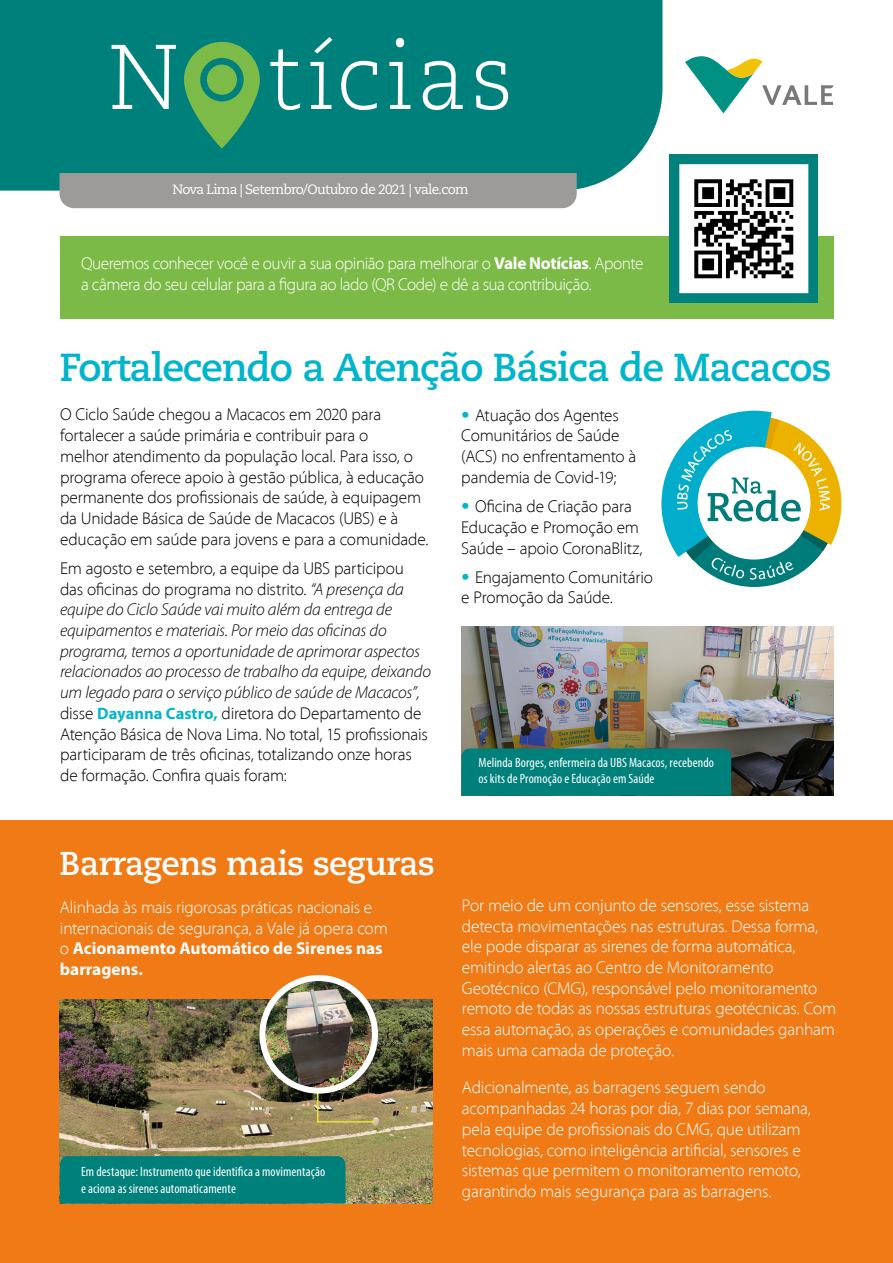
<style>
.page{position:relative;width:893px;height:1263px;background:#fff}
.page>*{position:absolute;margin:0;border:0;box-sizing:border-box;transform-origin:0 0}
.t1{font:300 91.5px "Caecilia LT Std";letter-spacing:.045em;color:#fff;scale:.96 1}
.t2{font:700 39px "Caecilia LT Std";letter-spacing:-.03em;color:#00b5cb}
.t3{font:700 33px "Caecilia LT Std";letter-spacing:-.02em;color:#fff}
.t4{font:300 17.25px/20.7px "Myriad Pro";letter-spacing:-.01em;color:#fff}
.t5{font:italic 300 17.25px/20.7px "Myriad Pro";letter-spacing:-.01em;color:#000}
.t6{font:300 17.25px/20.7px "Myriad Pro";letter-spacing:-.005em;color:#000}
.t7{font:300 17.25px/20.7px "Myriad Pro";letter-spacing:-.03em;color:#fff}
.t8{font:condensed 13.5px/16.2px "Myriad Pro";letter-spacing:.01em;color:#fff}
.t9{font:13.5px "Caecilia LT Std";letter-spacing:-.05em;color:#fff}
.s1{font-weight:700}
.s2{font-style:normal}
.s3{font-weight:700;font-style:normal;font-size:16.5px;color:#05b5cb}
.s4{font-family:"Caecilia Heavy Os F";font-weight:400;color:#05b5cb}
</style>
<div class="page">
<div style="left:0;top:0;width:662px;height:191px;background:#00807b"></div>
<svg style="left:685px;top:56px;width:148px;height:57px"></svg>
<div style="left:60px;top:173px;width:517px;height:35px;background:#9c9b99"></div>
<svg style="left:184px;top:42px;width:76px;height:107px;background:#43a05f"></svg>
<div style="left:207px;top:65px;width:30px;height:30px;background:#7cbb48;border-radius:50%"></div>
<div style="left:60px;top:236px;width:773px;height:83px;background:#7cba47"></div>
<div style="left:669px;top:154px;width:149px;height:149px;background:#00817c"></div>
<img style="left:679px;top:164px;width:129px;height:129px">
<div style="left:0;top:821px;width:893px;height:442px;background:#ef7a16"></div>
<img style="left:60px;top:999px;width:372px;height:204px">
<div style="left:60px;top:1156px;width:285px;height:47px;background:#00807b"></div>
<img style="left:262px;top:978px;width:113px;height:113px;border-radius:56px">
<div style="left:259px;top:975px;width:119px;height:119px;border:6px solid #fff;border-radius:50%"></div>
<img style="left:316px;top:1065px;width:58px;height:58px">
<img style="left:461px;top:627px;width:372px;height:169px">
<div style="left:461px;top:748px;width:270px;height:48px;background:#00807b"></div>
<svg style="left:661px;top:411px;width:180px;height:176px"></svg>
<h1 class="t1" style="left:109px;top:26px;width:423px">N tícias</h1>
<p class="t9" style="left:172px;top:182px;width:298px">Nova Lima | Setembro/Outubro de 2021 | vale.com</p>
<p class="t7" style="left:81px;top:254px;width:564px">Queremos conhecer você e ouvir a sua opinião para melhorar o <span class="s1">Vale Notícias</span>. Aponte a câmera do seu celular para a figura ao lado (QR Code) e dê a sua contribuição.</p>
<h2 class="t2" style="left:60px;top:344px;width:774px">Fortalecendo a Atenção Básica de Macacos</h2>
<p class="t6" style="left:60px;top:405px;width:370px">O Ciclo Saúde chegou a Macacos em 2020 para fortalecer a saúde primária e contribuir para o<br>melhor atendimento da população local. Para isso, o programa oferece apoio à gestão pública, à educação permanente dos profissionais de saúde, à equipagem da Unidade Básica de Saúde de Macacos (UBS) e à educação em saúde para jovens e para a comunidade.</p>
<p class="t5" style="left:60px;top:558px;width:372px"><span class="s2">Em agosto e setembro, a equipe da UBS participou das oficinas do programa no distrito.</span> “A presença da equipe do Ciclo Saúde vai muito além da entrega de equipamentos e materiais. Por meio das oficinas do programa, temos a oportunidade de aprimorar aspectos relacionados ao processo de trabalho da equipe, deixando um legado para o serviço público de saúde de Macacos”, <span class="s2">disse</span> <span class="s3">Dayanna Castro,</span> <span class="s2">diretora do Departamento de Atenção Básica de Nova Lima. No total, 15 profissionais participaram de três oficinas, totalizando onze horas de formação. Confira quais foram:</span></p>
<p class="t6" style="left:461px;top:405px;width:177px"><span class="s4">•</span> Atuação dos Agentes<br>Comunitários de Saúde (ACS) no enfrentamento à pandemia de Covid-19;</p>
<p class="t6" style="left:461px;top:496px;width:183px"><span class="s4">•</span> Oficina de Criação para<br>Educação e Promoção em<br>Saúde – apoio CoronaBlitz,</p>
<p class="t6" style="left:461px;top:567px;width:193px"><span class="s4">•</span> Engajamento Comunitário e Promoção da Saúde.</p>
<p class="t8" style="left:479px;top:754px;width:237px">Melinda Borges, enfermeira da UBS Macacos, recebendo os kits de Promoção e Educação em Saúde</p>
<h3 class="t3" style="left:60px;top:844px;width:377px">Barragens mais seguras</h3>
<p class="t4" style="left:60px;top:897px;width:329px">Alinhada às mais rigorosas práticas nacionais e internacionais de segurança, a Vale já opera com o <span class="s1">Acionamento Automático de Sirenes nas barragens.</span></p>
<p class="t8" style="left:81px;top:1164px;width:246px">Em destaque: Instrumento que identifica a movimentação e aciona as sirenes automaticamente</p>
<p class="t4" style="left:462px;top:895px;width:376px">Por meio de um conjunto de sensores, esse sistema detecta movimentações nas estruturas. Dessa forma, ele pode disparar as sirenes de forma automática, emitindo alertas ao Centro de Monitoramento Geotécnico (CMG), responsável pelo monitoramento remoto de todas as nossas estruturas geotécnicas. Com essa automação, as operações e comunidades ganham mais uma camada de proteção.</p>
<p class="t4" style="left:462px;top:1077px;width:350px">Adicionalmente, as barragens seguem sendo acompanhadas 24 horas por dia, 7 dias por semana, pela equipe de profissionais do CMG, que utilizam tecnologias, como inteligência artificial, sensores e sistemas que permitem o monitoramento remoto, garantindo mais segurança para as barragens.</p>
</div>
